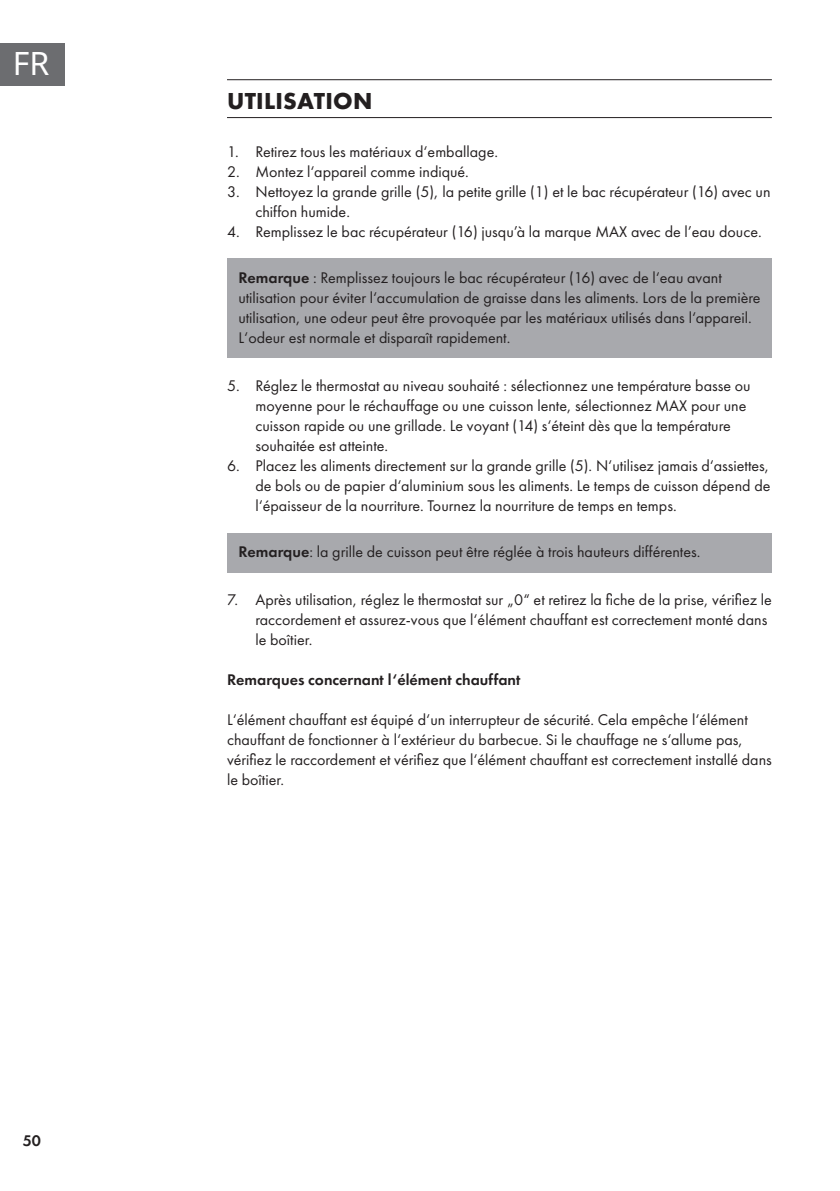
<style>
.page{position:relative;width:840px;height:1191px;background:#fff}
.page>*{position:absolute;margin:0;border:0;box-sizing:border-box;transform-origin:0 0}
.t1{font:32px "Noto Sans";color:#fff}
.Super_Headline{font:700 24px "Futura PTW08";letter-spacing:.01em;color:#231f20}
.Aufzählung_Zahlen_OH{font:16px/20px "Futura PTW08";color:#231f20}
.Base_Text_HINWEIS_gr{font:16px/20px "Futura PTW08";color:#231f20}
.Base_Text{font:16px/20px "Futura PTW08";color:#231f20}
.Base_Text-2{font:600 16px "Futura PTW08";color:#231f20}
.s1{font-weight:600}
</style>
<div class="page">
<div style="left:0;top:43px;width:65px;height:42px;background:#6c6d70"></div>
<hr style="left:227px;top:79px;width:544px;height:1px;background:#231f20">
<hr style="left:227px;top:117px;width:544px;height:1px;background:#231f20">
<div style="left:227px;top:259px;width:544px;height:99px;background:#a8a9ad"></div>
<div style="left:227px;top:533px;width:544px;height:39px;background:#a8a9ad"></div>
<h1 class="t1" style="left:13px;top:42px;width:38px">FR</h1>
<p class="Base_Text-2" style="left:23px;top:1130px;width:20px">50</p>
<p class="Super_Headline" style="left:227px;top:85px;width:147px">UTILISATION</p>
<p class="Aufzählung_Zahlen_OH" style="left:227px;top:141px;width:272px">1. Retirez tous les matériaux d‘emballage.</p>
<p class="Aufzählung_Zahlen_OH" style="left:227px;top:161px;width:243px">2. Montez l‘appareil comme indiqué.</p>
<p class="Aufzählung_Zahlen_OH" style="left:255px;top:181px;width:516px;text-indent:-28px">3. Nettoyez la grande grille (5), la petite grille (1) et le bac récupérateur (16) avec un chiffon humide.</p>
<p class="Aufzählung_Zahlen_OH" style="left:227px;top:221px;width:536px">4. Remplissez le bac récupérateur (16) jusqu’à la marque MAX avec de l’eau douce.</p>
<p class="Base_Text_HINWEIS_gr" style="left:238px;top:267px;width:523px"><span class="s1">Remarque</span> : Remplissez toujours le bac récupérateur (16) avec de l‘eau avant utilisation pour éviter l‘accumulation de graisse dans les aliments. Lors de la première utilisation, une odeur peut être provoquée par les matériaux utilisés dans l‘appareil.<br>L‘odeur est normale et disparaît rapidement.</p>
<p class="Aufzählung_Zahlen_OH" style="left:255px;top:375px;width:496px;text-indent:-28px">5. Réglez le thermostat au niveau souhaité : sélectionnez une température basse ou moyenne pour le réchauffage ou une cuisson lente, sélectionnez MAX pour une cuisson rapide ou une grillade. Le voyant (14) s‘éteint dès que la température souhaitée est atteinte.</p>
<p class="Aufzählung_Zahlen_OH" style="left:255px;top:455px;width:516px;text-align:justify;text-indent:-28px">6. Placez les aliments directement sur la grande grille (5). N‘utilisez jamais d‘assiettes, de bols ou de papier d‘aluminium sous les aliments. Le temps de cuisson dépend de l‘épaisseur de la nourriture. Tournez la nourriture de temps en temps.</p>
<p class="Base_Text_HINWEIS_gr" style="left:238px;top:541px;width:463px"><span class="s1">Remarque</span>: la grille de cuisson peut être réglée à trois hauteurs différentes.</p>
<p class="Aufzählung_Zahlen_OH" style="left:255px;top:590px;width:517px;text-indent:-28px">7. Après utilisation, réglez le thermostat sur „0“ et retirez la fiche de la prise, vérifiez le raccordement et assurez-vous que l‘élément chauffant est correctement monté dans le boîtier.</p>
<p class="Base_Text-2" style="left:227px;top:670px;width:295px">Remarques concernant l‘élément chauffant</p>
<p class="Base_Text" style="left:227px;top:710px;width:546px">L‘élément chauffant est équipé d‘un interrupteur de sécurité. Cela empêche l‘élément chauffant de fonctionner à l‘extérieur du barbecue. Si le chauffage ne s‘allume pas, vérifiez le raccordement et vérifiez que l‘élément chauffant est correctement installé dans le boîtier.</p>
</div>
